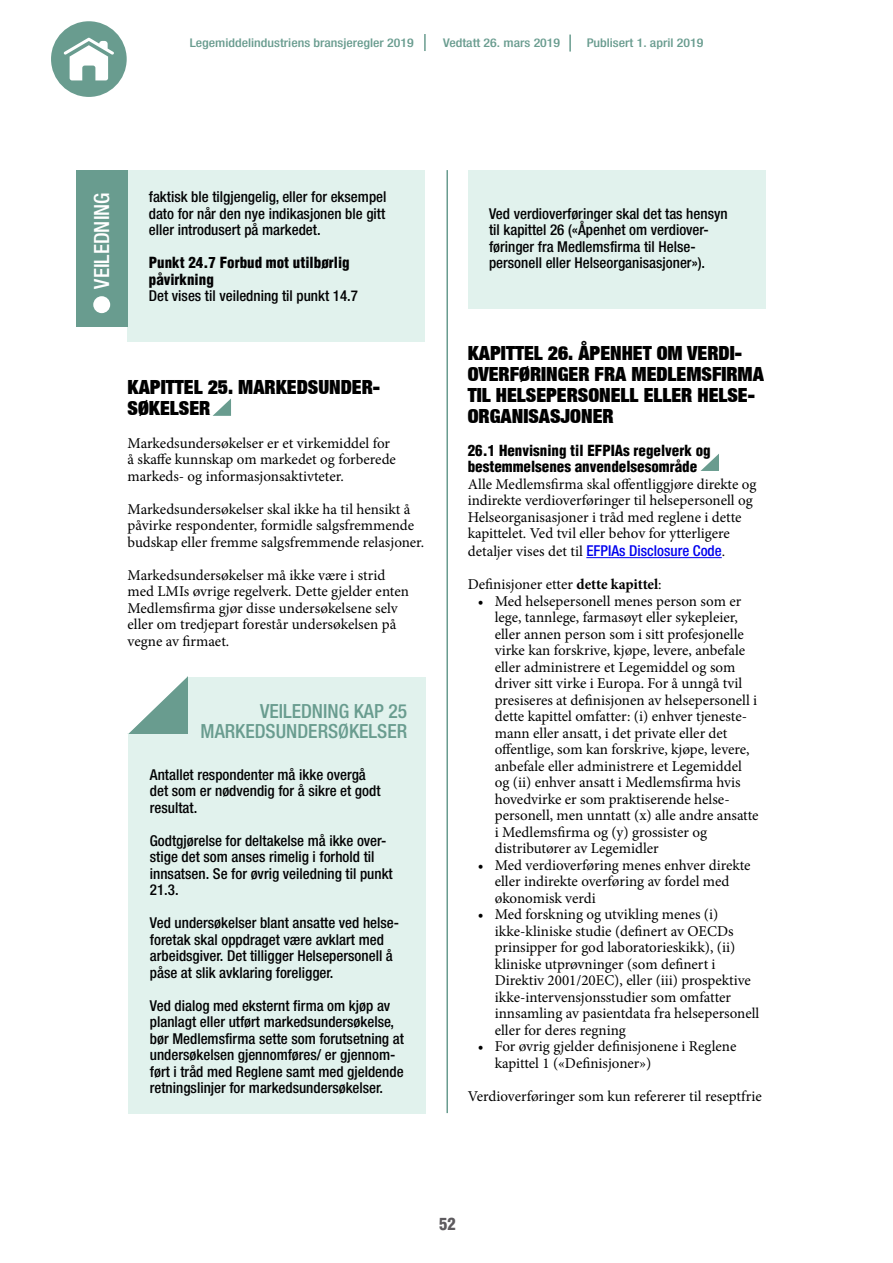
<style>
.page{position:relative;width:893px;height:1263px;background:#fff}
.page>*{position:absolute;margin:0;border:0;box-sizing:border-box;transform-origin:0 0}
.t1{font:500 condensed 21px "Helvetica Neue LT";color:#fff}
.t2{font:900 expanded 19.5px/21px "Helvetica Neue LT";color:#000}
.t3{font:500 condensed 19.5px/19.5px "Helvetica Neue LT";color:#699c8f;text-align:right}
.t4{font:900 condensed 16.5px "Helvetica LT Std";color:#5d5a5e}
.t5{font:15px/16.5px "Minion Pro";color:#000}
.t6{font:500 condensed 15px/16.5px "Helvetica Neue LT";color:#020203}
.t7{font:900 condensed 15px/16.5px "Helvetica LT Std";color:#000}
.t8{font:900 condensed 15px/16.5px "Helvetica LT Std";color:#020203}
.t9{font:500 condensed 12px "Helvetica Neue LT";color:#699c8f;scale:1.15 1}
.s1{font-family:"Helvetica Neue LT";font-weight:500;font-stretch:condensed;color:#00e}
.s2{font-weight:700}
</style>
<div class="page">
<hr style="left:446px;top:170px;width:2px;height:943px;background:#699c8f">
<svg style="left:424px;top:34px;width:2px;height:17px"></svg>
<svg style="left:569px;top:35px;width:2px;height:17px"></svg>
<svg style="left:51px;top:21px;width:76px;height:76px"></svg>
<hr style="left:586px;top:557px;width:136px;height:1px;background:#00e">
<svg style="left:213px;top:399px;width:18px;height:17px"></svg>
<div style="left:128px;top:170px;width:297px;height:171px;background:#e1f2ed"></div>
<div style="left:129px;top:677px;width:297px;height:437px;background:#e1f2ed"></div>
<svg style="left:128px;top:676px;width:60px;height:58px;background:#b4cdc7"></svg>
<div style="left:468px;top:170px;width:297px;height:138px;background:#e1f2ed"></div>
<svg style="left:701px;top:454px;width:18px;height:17px"></svg>
<div style="left:76px;top:170px;width:52px;height:157px;background:#699c8f"></div>
<div style="left:93px;top:296px;width:17px;height:17px;background:#fff;border-radius:50%"></div>
<p class="t9" style="left:190px;top:35px;width:196px">Legemiddelindustriens bransjeregler 2019</p>
<p class="t9" style="left:443px;top:35px;width:103px">Vedtatt 26. mars 2019</p>
<p class="t9" style="left:587px;top:35px;width:103px">Publisert 1. april 2019</p>
<h1 class="t1" style="left:89px;top:288px;width:98px;rotate:-90deg">VEILEDNING</h1>
<p class="t6" style="left:149px;top:188px;width:239px;text-align:justify">faktisk ble tilgjengelig, eller for eksempel dato for når den nye indikasjonen ble gitt eller introdusert på markedet.</p>
<p class="t8" style="left:149px;top:254px;width:202px">Punkt 24.7 Forbud mot utilbørlig påvirkning</p>
<p class="t6" style="left:149px;top:287px;width:211px">Det vises til veiledning til punkt 14.7</p>
<h2 class="t2" style="left:128px;top:376px;width:254px">KAPITTEL 25. MARKEDSUNDER-<br>SØKELSER</h2>
<p class="t5" style="left:128px;top:435px;width:270px">Markedsundersøkelser er et virkemiddel for å skaffe kunnskap om markedet og forberede markeds- og informasjonsaktivteter.</p>
<p class="t5" style="left:128px;top:501px;width:298px">Markedsundersøkelser skal ikke ha til hensikt å påvirke respondenter, formidle salgsfremmende budskap eller fremme salgsfremmende relasjoner.</p>
<p class="t5" style="left:128px;top:567px;width:283px">Markedsundersøkelser må ikke være i strid med LMIs øvrige regelverk. Dette gjelder enten Medlemsfirma gjør disse undersøkelsene selv eller om tredjepart forestår undersøkelsen på vegne av firmaet.</p>
<h2 class="t3" style="left:201px;top:701px;width:208px">VEILEDNING KAP 25<br>MARKEDSUNDERSØKELSER</h2>
<p class="t6" style="left:150px;top:766px;width:232px">Antallet respondenter må ikke overgå det som er nødvendig for å sikre et godt resultat.</p>
<p class="t6" style="left:150px;top:832px;width:244px">Godtgjørelse for deltakelse må ikke over&shy;stige det som anses rimelig i forhold til innsatsen. Se for øvrig veiledning til punkt 21.3.</p>
<p class="t6" style="left:150px;top:914px;width:251px">Ved undersøkelser blant ansatte ved helse&shy;foretak skal oppdraget være avklart med arbeidsgiver. Det tilligger Helsepersonell å påse at slik avklaring foreligger.</p>
<p class="t6" style="left:150px;top:997px;width:255px">Ved dialog med eksternt firma om kjøp av planlagt eller utført markedsundersøkelse, bør Medlemsfirma sette som forutsetning at undersøkelsen gjennomføres/ er gjennom&shy;ført i tråd med Reglene samt med gjeldende retningslinjer for markedsundersøkelser.</p>
<p class="t6" style="left:489px;top:205px;width:240px">Ved verdioverføringer skal det tas hensyn til kapittel 26 («Åpenhet om verdiover&shy;føringer fra Medlemsfirma til Helse&shy;personell eller Helseorganisasjoner»).</p>
<h2 class="t2" style="left:468px;top:342px;width:298px">KAPITTEL 26. ÅPENHET OM VERDI-<br>OVERFØRINGER FRA MEDLEMSFIRMA<br>TIL HELSEPERSONELL ELLER HELSE-<br>ORGANISASJONER</h2>
<p class="t7" style="left:468px;top:442px;width:244px">26.1 Henvisning til EFPIAs regelverk og bestemmelsenes anvendelsesområde</p>
<p class="t5" style="left:468px;top:476px;width:290px">Alle Medlemsfirma skal offentliggjøre direkte og indirekte verdioverføringer til helsepersonell og Helseorganisasjoner i tråd med reglene i dette kapittelet. Ved tvil eller behov for ytterligere</p>
<p class="t5" style="left:468px;top:543px;width:259px">detaljer vises det til <span class="s1">EFPIAs Disclosure Code</span>.</p>
<p class="t5" style="left:468px;top:576px;width:195px">Definisjoner etter <span class="s2">dette kapittel</span>:</p>
<p class="t5" style="left:495px;top:593px;width:265px;text-indent:-17px">• Med helsepersonell menes person som er lege, tannlege, farmasøyt eller sykepleier, eller annen person som i sitt profesjonelle virke kan forskrive, kjøpe, levere, anbefale eller administrere et Legemiddel og som driver sitt virke i Europa. For å unngå tvil presiseres at definisjonen av helsepersonell i dette kapittel omfatter: (i) enhver tjeneste&shy;mann eller ansatt, i det private eller det offentlige, som kan forskrive, kjøpe, levere, anbefale eller administrere et Legemiddel og (ii) enhver ansatt i Medlemsfirma hvis hovedvirke er som praktiserende helse&shy;personell, men unntatt (x) alle andre ansatte i Medlemsfirma og (y) grossister og distributører av Legemidler</p>
<p class="t5" style="left:495px;top:857px;width:257px;text-indent:-17px">• Med verdioverføring menes enhver direkte eller indirekte overføring av fordel med økonomisk verdi</p>
<p class="t5" style="left:495px;top:906px;width:266px;text-indent:-17px">• Med forskning og utvikling menes (i) ikke-kliniske studie (definert av OECDs prinsipper for god laboratorieskikk), (ii) kliniske utprøvninger (som definert i Direktiv 2001/20EC), eller (iii) prospektive ikke-intervensjonsstudier som omfatter innsamling av pasientdata fra helsepersonell eller for deres regning</p>
<p class="t5" style="left:495px;top:1038px;width:243px;text-indent:-17px">• For øvrig gjelder definisjonene i Reglene kapittel 1 («Definisjoner»)</p>
<p class="t5" style="left:468px;top:1088px;width:296px">Verdioverføringer som kun refererer til reseptfrie</p>
<p class="t4" style="left:439px;top:1214px;width:18px">52</p>
</div>
